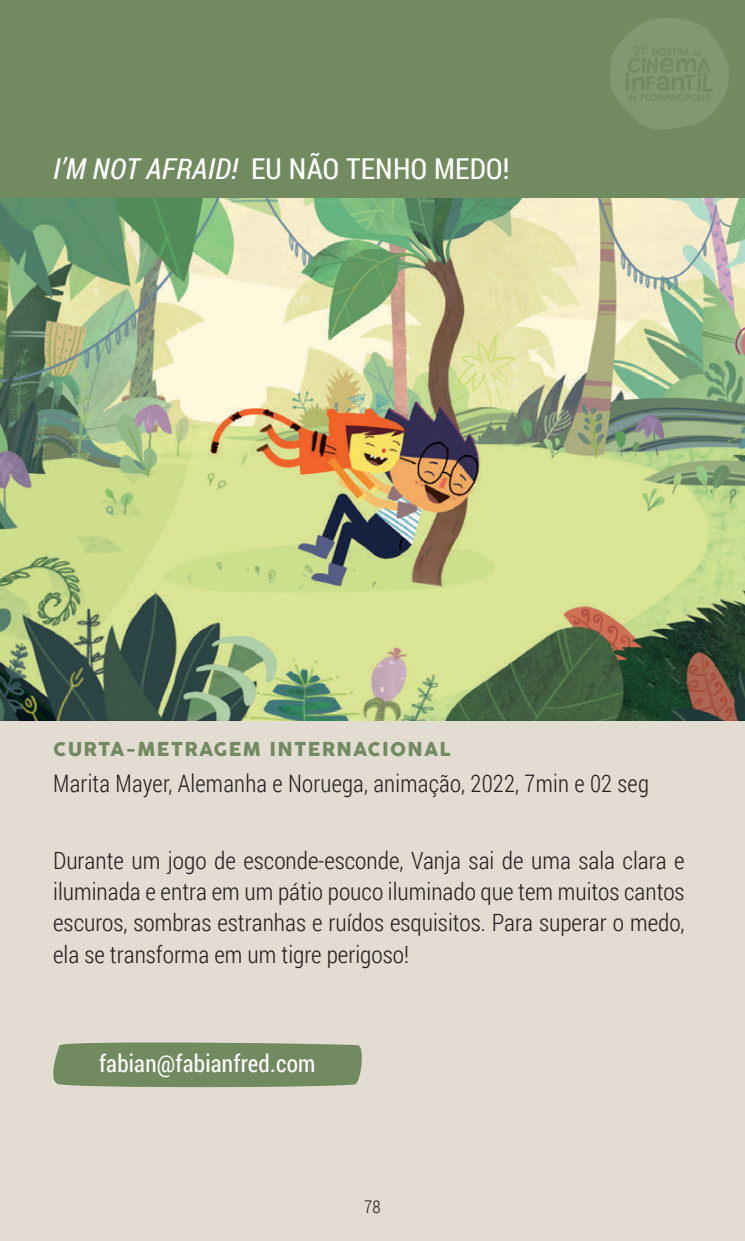
<style>
.page{position:relative;width:745px;height:1241px;background:#fff}
.page>*{position:absolute;margin:0;border:0;box-sizing:border-box;transform-origin:0 0}
.t1{font:28.75px "Roboto Condensed";letter-spacing:.01em;color:#fff}
.t2{font:300 24.12px "Roboto Condensed";letter-spacing:.01em;color:#231f20;scale:.96 1}
.t3{font:24.12px "Roboto Condensed";letter-spacing:.01em;color:#fff;scale:.96 1}
.t4{font:300 23.75px/31.2px "Roboto Condensed";color:#231f20;text-align:justify}
.t5{font:18.75px "Cocogoose";letter-spacing:.07em;color:#728a5f}
.t6{font:300 17.5px "Roboto Condensed";color:#231f20}
.s1{font-style:italic}
</style>
<div class="page">
<div style="left:0;top:282px;width:744px;height:958px;background:#e3dcd2"></div>
<div style="left:0;top:0;width:744px;height:604px;background:#728a5f"></div>
<img style="left:0;top:198px;width:744px;height:522px">
<svg style="left:53px;top:1042px;width:309px;height:46px;background:#7a9067"></svg>
<svg style="left:610px;top:18px;width:118px;height:112px"></svg>
<p class="t1" style="left:53px;top:149px;width:457px"><span class="s1">I’M NOT AFRAID!</span> EU NÃO TENHO MEDO!</p>
<p class="t5" style="left:53px;top:736px;width:399px">CURTA-METRAGEM INTERNACIONAL</p>
<p class="t2" style="left:53px;top:766px;width:621px">Marita Mayer, Alemanha e Noruega, animação, 2022, 7min e 02 seg</p>
<p class="t4" style="left:53px;top:843px;width:632px">Durante um jogo de esconde-esconde, Vanja sai de uma sala clara e iluminada e entra em um pátio pouco iluminado que tem muitos cantos escuros, sombras estranhas e ruídos esquisitos. Para superar o medo, ela se transforma em um tigre perigoso!</p>
<p class="t3" style="left:99px;top:1046px;width:227px">fabian@fabianfred.com</p>
<p class="t6" style="left:364px;top:1194px;width:18px">78</p>
</div>
